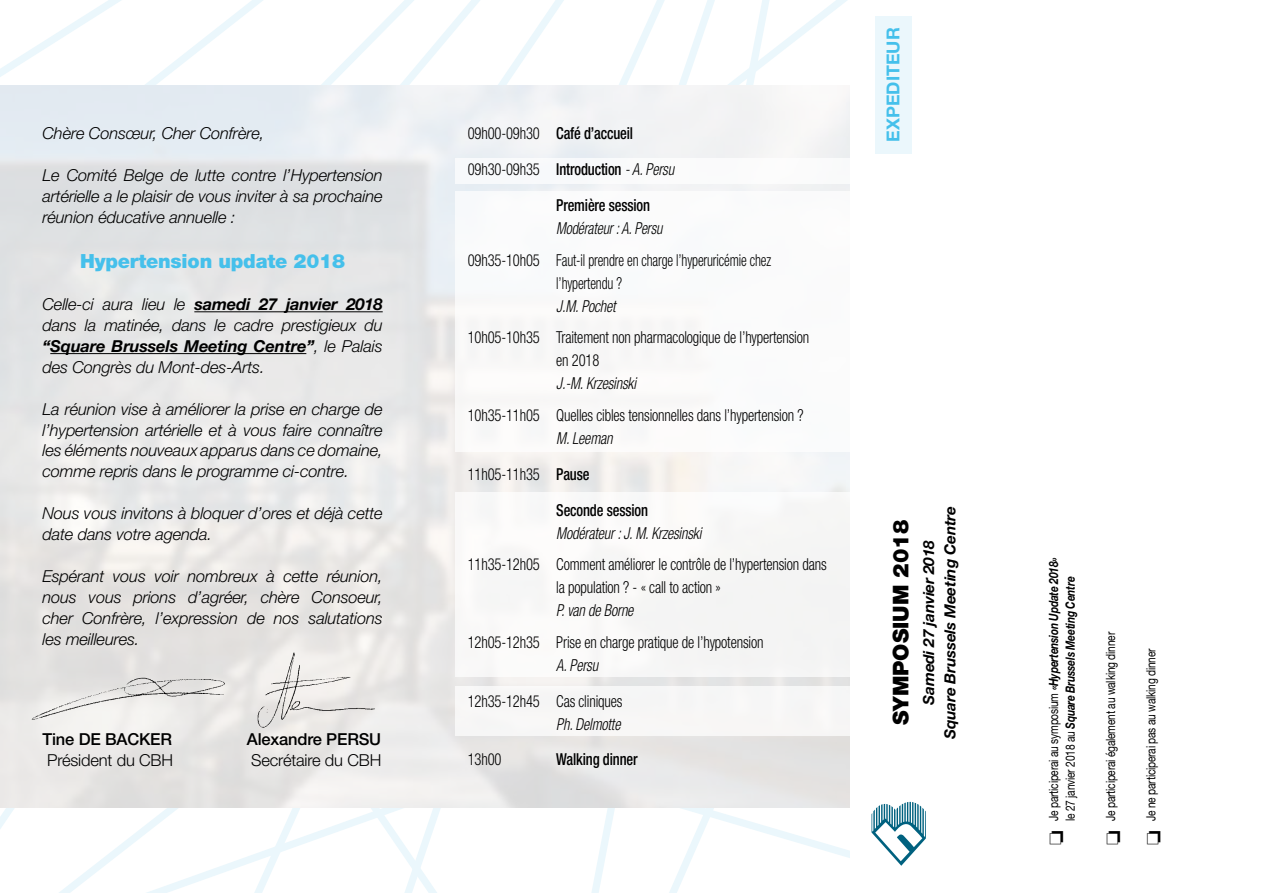
<style>
.page{position:relative;width:1263px;height:893px;background:#fff}
.page>*{position:absolute;margin:0;border:0;box-sizing:border-box;transform-origin:0 0}
.t1{font:900 21.6px "Helvetica Neue LT Std";color:#000}
.t2{font:900 19.5px "Helvetica Neue LT Std";letter-spacing:-.01em;color:#45c0eb}
.t3{font:700 17.85px "Helvetica Neue LT Std";color:#45c0eb}
.t4{font:italic 300 16.5px/20.9px "Helvetica Neue LT Std";letter-spacing:-.01em;color:#000;text-align:justify}
.t5{font:300 condensed 16.5px/23.1px "Helvetica Neue LT Std";letter-spacing:-.01em;color:#000;scale:.88 1}
.t6{font:500 condensed 16.5px "Helvetica Neue LT Std";letter-spacing:-.01em;color:#000;scale:.88 1}
.t7{font:italic 300 condensed 16.5px "Helvetica Neue LT Std";letter-spacing:-.01em;color:#000;scale:.88 1}
.t8{font:300 16.5px "Helvetica Neue LT Std";letter-spacing:-.01em;color:#000}
.t9{font:500 16.5px "Helvetica Neue LT Std";letter-spacing:-.01em;color:#000}
.t10{font:italic 300 condensed 16.5px "Helvetica Neue LT Std";letter-spacing:-.01em;color:#000;scale:.86 1}
.t11{font:italic 700 15.3px/21.5px "Helvetica Neue LT Std";letter-spacing:-.015em;color:#000;text-align:center}
.t12{font:italic 700 12.75px/16.6px "Helvetica Neue LT Std";letter-spacing:-.02em;color:#000;text-align:center;scale:.8 1}
.t13{font:12.75px "Helvetica Neue LT Std";letter-spacing:-.02em;color:#000;scale:.8 1}
.s1{font-weight:700}
.s2{font-weight:300}
.s3{font-weight:300;font-style:italic}
.s4{font-weight:500}
.s5{font-weight:400;font-style:normal}
</style>
<div class="page">
<svg style="left:0;top:0;width:520px;height:85px"></svg>
<svg style="left:0;top:808px;width:441px;height:85px"></svg>
<hr style="left:194px;top:311px;width:189px;height:1px;background:#000">
<hr style="left:50px;top:353px;width:256px;height:1px;background:#000">
<img style="left:241px;top:643px;width:142px;height:93px">
<img style="left:19px;top:671px;width:213px;height:60px">
<div style="left:455px;top:492px;width:417px;height:184px;background:#f9f8f8"></div>
<div style="left:455px;top:158px;width:417px;height:26px;background:#f7f9fb"></div>
<div style="left:455px;top:686px;width:417px;height:50px;background:#f7f6f6"></div>
<svg style="left:520px;top:0;width:406px;height:893px"></svg>
<div style="left:875px;top:16px;width:36px;height:137px;background:#ebf7fc"></div>
<p class="t4" style="left:43px;top:123px;width:223px">Chère Consœur, Cher Confrère,</p>
<p class="t4" style="left:43px;top:165px;width:342px">Le Comité Belge de lutte contre l’Hypertension artérielle a le plaisir de vous inviter à sa prochaine réunion éducative annuelle :</p>
<p class="t2" style="left:80px;top:250px;width:267px">Hypertension update 2018</p>
<p class="t4" style="left:43px;top:294px;width:342px">Celle-ci aura lieu le <span class="s1">samedi 27 janvier 2018 </span>dans la matinée, dans le cadre prestigieux du <span class="s1">“Square Brussels Meeting Centre”</span>, le Palais des Congrès du Mont-des-Arts.</p>
<p class="t4" style="left:43px;top:398px;width:342px">La réunion vise à améliorer la prise en charge de l’hypertension artérielle et à vous faire connaître les éléments nouveaux apparus dans ce domaine, comme repris dans le programme ci-contre.</p>
<p class="t4" style="left:43px;top:503px;width:342px">Nous vous invitons à bloquer d’ores et déjà cette date dans votre agenda.</p>
<p class="t4" style="left:43px;top:565px;width:342px">Espérant vous voir nombreux à cette réunion, nous vous prions d’agréer, chère Consoeur, cher Confrère, l’expression de nos salutations les meilleures.</p>
<p class="t9" style="left:43px;top:729px;width:131px">Tine DE BACKER</p>
<p class="t9" style="left:247px;top:729px;width:136px">Alexandre PERSU</p>
<p class="t8" style="left:47px;top:749px;width:127px">Président du CBH</p>
<p class="t8" style="left:251px;top:749px;width:132px">Secrétaire du CBH</p>
<p class="t6" style="left:468px;top:124px;width:189px"><span class="s2">09h00-09h30</span> Café d’accueil</p>
<p class="t6" style="left:468px;top:159px;width:236px"><span class="s2">09h30-09h35</span> Introduction <span class="s3">- A. Persu</span></p>
<p class="t6" style="left:556px;top:195px;width:108px">Première session</p>
<p class="t10" style="left:556px;top:219px;width:125px">Modérateur : A. Persu</p>
<p class="t5" style="left:556px;top:248px;width:246px;text-indent:-88px">09h35-10h05 Faut-il prendre en charge l’hyperuricémie chez l’hypertendu ?</p>
<p class="t7" style="left:556px;top:296px;width:69px">J.M. Pochet</p>
<p class="t5" style="left:556px;top:326px;width:289px;text-indent:-88px">10h05-10h35 Traitement non pharmacologique de l’hypertension en 2018</p>
<p class="t7" style="left:556px;top:374px;width:92px">J.-M. Krzesinski</p>
<p class="t5" style="left:468px;top:403px;width:383px">10h35-11h05 Quelles cibles tensionnelles dans l’hypertension ?</p>
<p class="t7" style="left:556px;top:429px;width:66px">M. Leeman</p>
<p class="t5" style="left:468px;top:462px;width:140px">11h05-11h35 <span class="s4">Pause</span></p>
<p class="t6" style="left:556px;top:500px;width:106px">Seconde session</p>
<p class="t7" style="left:556px;top:523px;width:166px">Modérateur : J. M. Krzesinski</p>
<p class="t5" style="left:556px;top:553px;width:309px;text-indent:-88px">11h35-12h05 Comment améliorer le contrôle de l’hypertension dans la population ? - « call to action »</p>
<p class="t7" style="left:556px;top:601px;width:89px">P. van de Borne</p>
<p class="t5" style="left:468px;top:630px;width:338px">12h05-12h35 Prise en charge pratique de l’hypotension</p>
<p class="t7" style="left:556px;top:655px;width:49px">A. Persu</p>
<p class="t5" style="left:468px;top:689px;width:177px">12h35-12h45 Cas cliniques</p>
<p class="t7" style="left:556px;top:714px;width:74px">Ph. Delmotte</p>
<p class="t5" style="left:468px;top:748px;width:40px">13h00</p>
<p class="t6" style="left:556px;top:750px;width:94px">Walking dinner</p>
<p class="t3" style="left:882px;top:142px;width:116px;rotate:-90deg">EXPEDITEUR</p>
<h1 class="t1" style="left:888px;top:725px;width:207px;rotate:-90deg">SYMPOSIUM 2018</h1>
<p class="t11" style="left:917px;top:739px;width:234px;rotate:-90deg">Samedi 27 janvier 2018<br>Square Brussels Meeting Centre</p>
<p class="t12" style="left:1045px;top:845px;width:361px;rotate:-90deg">❏ <span class="s5">Je participerai au symposium</span> «Hypertension Update 2018» <span class="s5">le 27 janvier 2018 au</span> Square Brussels Meeting Centre</p>
<p class="t13" style="left:1103px;top:845px;width:268px;rotate:-90deg">❏ Je participerai également au walking dinner</p>
<p class="t13" style="left:1143px;top:845px;width:247px;rotate:-90deg">❏ Je ne participerai pas au walking dinner</p>
</div>
